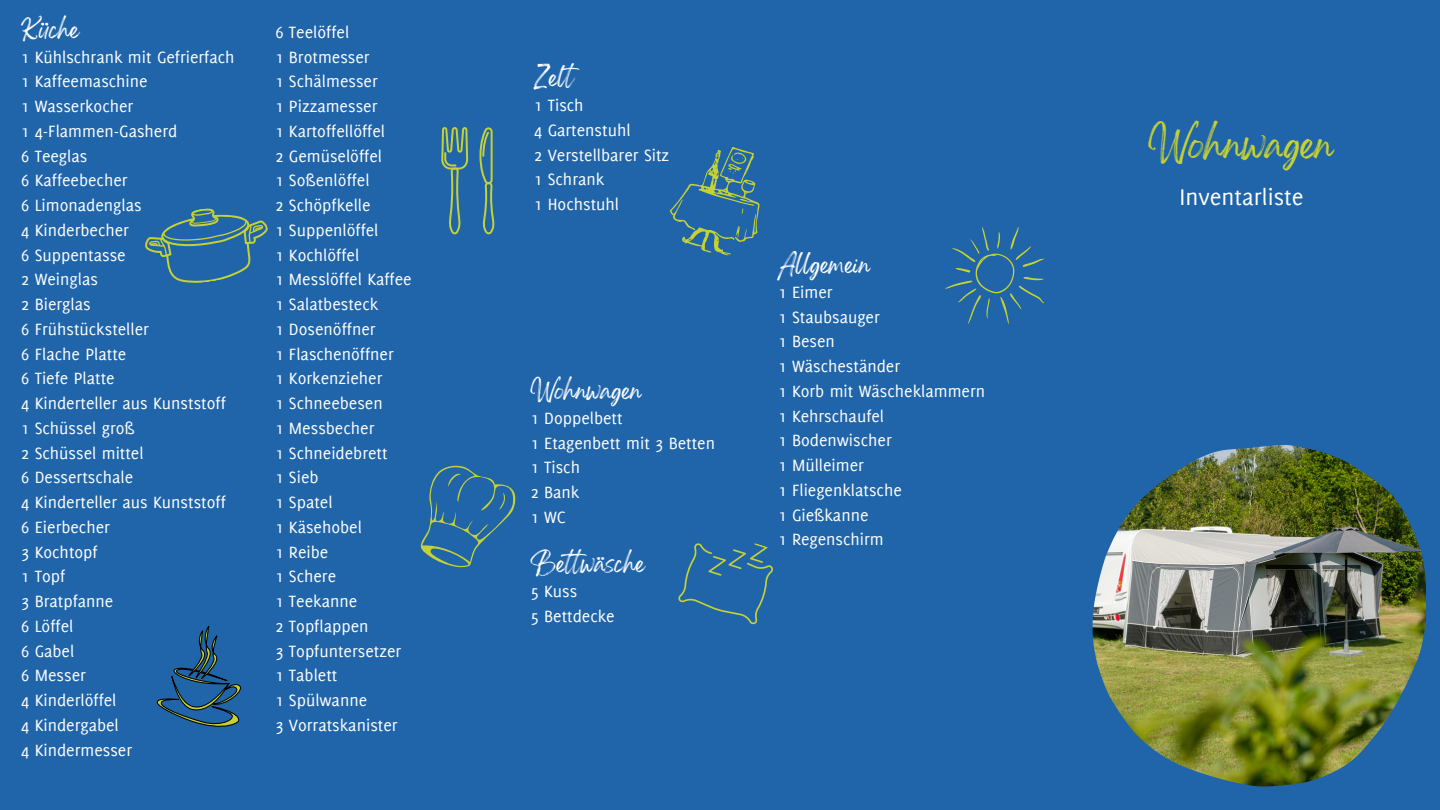
<style>
.page{position:relative;width:1440px;height:810px;background:#2065aa}
.page>*{position:absolute;margin:0;border:0;box-sizing:border-box;transform-origin:0 0}
.t1{font:30px "Gellatio Personal Use";color:#c5d134}
.t2{font:25px "Delicious";color:#fff}
.t3{font:18px/24.8px "Delicious";color:#fff}
.t4{font:18px "Gellatio Personal Use";color:#fff}
</style>
<div class="page">
<svg style="left:156px;top:626px;width:85px;height:101px"></svg>
<svg style="left:441px;top:127px;width:27px;height:107px"></svg>
<svg style="left:479px;top:127px;width:16px;height:107px"></svg>
<svg style="left:145px;top:208px;width:123px;height:75px"></svg>
<svg style="left:420px;top:465px;width:96px;height:103px"></svg>
<svg style="left:670px;top:147px;width:90px;height:109px"></svg>
<svg style="left:678px;top:543px;width:95px;height:82px"></svg>
<img style="left:1093px;top:445px;width:332px;height:341px">
<svg style="left:945px;top:227px;width:100px;height:97px"></svg>
<p class="t4" style="left:21px;top:25px;width:59px">Küche</p>
<p class="t3" style="left:21px;top:46px;width:215px">1 Kühlschrank mit Gefrierfach<br>1 Kaffeemaschine<br>1 Wasserkocher<br>1 4-Flammen-Gasherd<br>6 Teeglas<br>6 Kaffeebecher<br>6 Limonadenglas<br>4 Kinderbecher<br>6 Suppentasse<br>2 Weinglas<br>2 Bierglas<br>6 Frühstücksteller<br>6 Flache Platte<br>6 Tiefe Platte<br>4 Kinderteller aus Kunststoff<br>1 Schüssel groß<br>2 Schüssel mittel<br>6 Dessertschale<br>4 Kinderteller aus Kunststoff<br>6 Eierbecher<br>3 Kochtopf<br>1 Topf<br>3 Bratpfanne<br>6 Löffel<br>6 Gabel<br>6 Messer<br>4 Kinderlöffel<br>4 Kindergabel<br>4 Kindermesser</p>
<p class="t3" style="left:275px;top:21px;width:138px">6 Teelöffel<br>1 Brotmesser<br>1 Schälmesser<br>1 Pizzamesser<br>1 Kartoffellöffel<br>2 Gemüselöffel<br>1 Soßenlöffel<br>2 Schöpfkelle<br>1 Suppenlöffel<br>1 Kochlöffel<br>1 Messlöffel Kaffee<br>1 Salatbesteck<br>1 Dosenöffner<br>1 Flaschenöffner<br>1 Korkenzieher<br>1 Schneebesen<br>1 Messbecher<br>1 Schneidebrett<br>1 Sieb<br>1 Spatel<br>1 Käsehobel<br>1 Reibe<br>1 Schere<br>1 Teekanne<br>2 Topflappen<br>3 Topfuntersetzer<br>1 Tablett<br>1 Spülwanne<br>3 Vorratskanister</p>
<p class="t4" style="left:534px;top:73px;width:51px">Zelt</p>
<p class="t3" style="left:534px;top:94px;width:137px">1 Tisch<br>4 Gartenstuhl<br>2 Verstellbarer Sitz<br>1 Schrank<br>1 Hochstuhl</p>
<p class="t4" style="left:531px;top:386px;width:112px">Wohnwagen</p>
<p class="t3" style="left:531px;top:407px;width:186px">1 Doppelbett<br>1 Etagenbett mit 3 Betten<br>1 Tisch<br>2 Bank<br>1WC</p>
<p class="t4" style="left:531px;top:559px;width:116px">Betwäsche</p>
<p class="t3" style="left:531px;top:580px;width:86px">5 Kuss<br>5 Bettdecke</p>
<p class="t4" style="left:779px;top:260px;width:93px">Allgemein</p>
<p class="t3" style="left:779px;top:281px;width:208px">1 Eimer<br>1 Staubsauger<br>1 Besen<br>1 Wäscheständer<br>1 Korb mit Wäscheklammern<br>1 Kehrschaufel<br>1 Bodenwischer<br>1 Mülleimer<br>1 Fliegenklatsche<br>1 Gießkanne<br>1 Regenschirm</p>
<h1 class="t1" style="left:1149px;top:137px;width:186px">Wohnwagen</h1>
<h2 class="t2" style="left:1180px;top:188px;width:126px">Inventarliste</h2>
</div>
